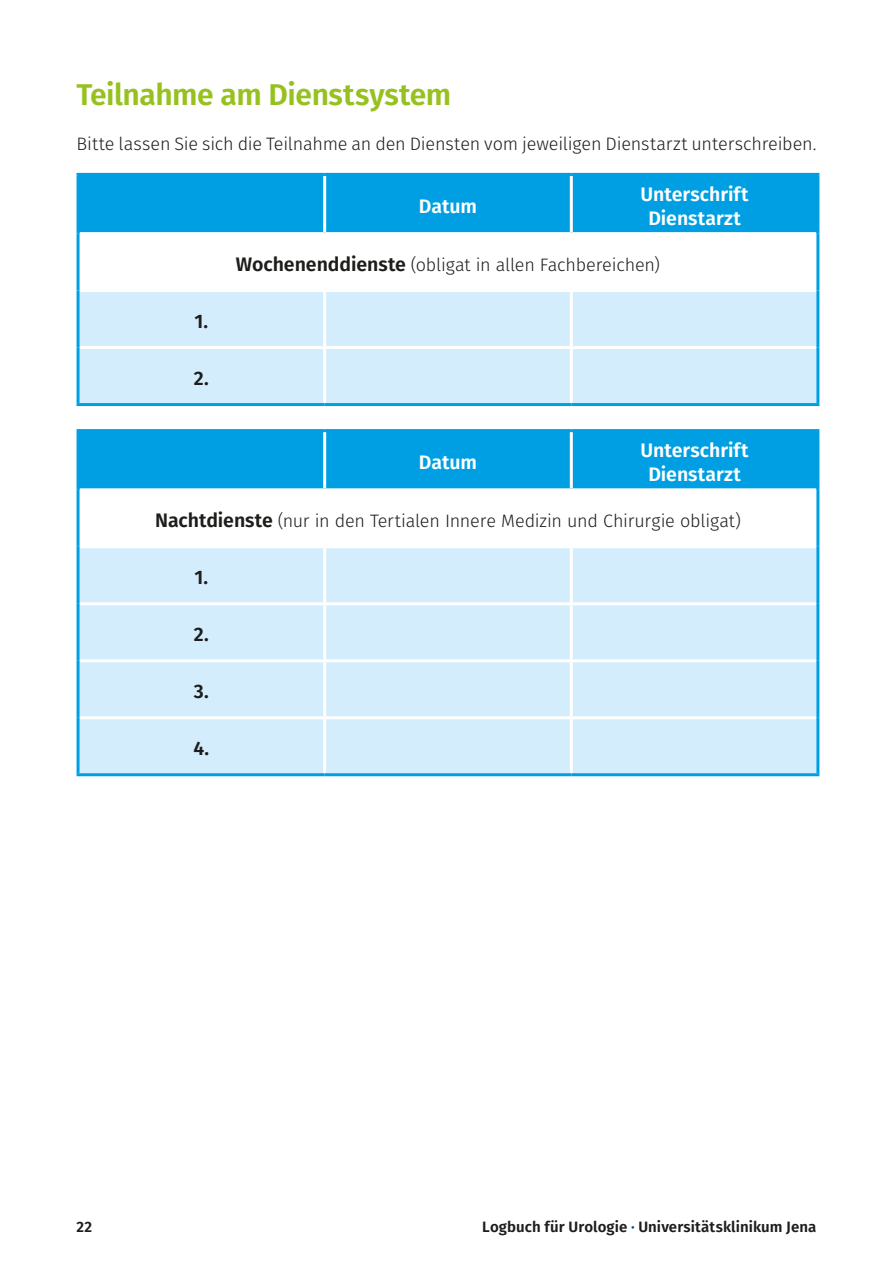
<style>
.page{position:relative;width:893px;height:1263px;background:#fff}
.page>*{position:absolute;margin:0;border:0;box-sizing:border-box;transform-origin:0 0}
.t1{font:600 30px "Fira Sans";letter-spacing:-.015em;color:#96c11f}
.t2{font:600 19.5px/24px "Fira Sans";color:#fff;text-align:center}
.t3{font:600 19.5px "Fira Sans";color:#1d1d1b}
.t4{font:300 18px "Fira Sans";letter-spacing:-.01em;color:#1d1d1b}
.t5{font:600 15px "Fira Sans";letter-spacing:.005em;color:#1d1d1b}
.s1{font-weight:600;font-size:19.5px}
.s2{color:#00499a}
</style>
<div class="page">
<div style="left:80px;top:176px;width:736px;height:56px;background:#009fe3"></div>
<div style="left:80px;top:292px;width:736px;height:111px;background:#d4edfc"></div>
<hr style="left:323px;top:176px;width:3px;height:56px;background:#fff">
<hr style="left:570px;top:176px;width:3px;height:56px;background:#fff">
<hr style="left:323px;top:292px;width:3px;height:54px;background:#fff">
<hr style="left:570px;top:292px;width:3px;height:54px;background:#fff">
<hr style="left:80px;top:346px;width:245px;height:3px;background:#fff">
<hr style="left:325px;top:346px;width:246px;height:3px;background:#fff">
<hr style="left:323px;top:349px;width:3px;height:54px;background:#fff">
<hr style="left:571px;top:346px;width:245px;height:3px;background:#fff">
<hr style="left:570px;top:349px;width:3px;height:54px;background:#fff">
<hr style="left:77px;top:176px;width:3px;height:58px;background:#009fe3">
<hr style="left:77px;top:173px;width:248px;height:3px;background:#009fe3">
<hr style="left:325px;top:173px;width:246px;height:3px;background:#009fe3">
<hr style="left:571px;top:173px;width:248px;height:3px;background:#009fe3">
<hr style="left:816px;top:176px;width:3px;height:58px;background:#009fe3">
<hr style="left:77px;top:234px;width:3px;height:57px;background:#009fe3">
<hr style="left:816px;top:234px;width:3px;height:57px;background:#009fe3">
<hr style="left:77px;top:291px;width:3px;height:57px;background:#009fe3">
<hr style="left:816px;top:291px;width:3px;height:57px;background:#009fe3">
<hr style="left:77px;top:348px;width:3px;height:55px;background:#009fe3">
<hr style="left:77px;top:403px;width:248px;height:3px;background:#009fe3">
<hr style="left:325px;top:403px;width:246px;height:3px;background:#009fe3">
<hr style="left:816px;top:348px;width:3px;height:55px;background:#009fe3">
<hr style="left:571px;top:403px;width:248px;height:3px;background:#009fe3">
<div style="left:80px;top:432px;width:736px;height:56px;background:#009fe3"></div>
<div style="left:80px;top:548px;width:736px;height:225px;background:#d4edfc"></div>
<hr style="left:323px;top:432px;width:3px;height:56px;background:#fff">
<hr style="left:570px;top:432px;width:3px;height:56px;background:#fff">
<hr style="left:323px;top:548px;width:3px;height:54px;background:#fff">
<hr style="left:570px;top:548px;width:3px;height:54px;background:#fff">
<hr style="left:80px;top:602px;width:245px;height:3px;background:#fff">
<hr style="left:325px;top:602px;width:246px;height:3px;background:#fff">
<hr style="left:323px;top:605px;width:3px;height:54px;background:#fff">
<hr style="left:571px;top:602px;width:245px;height:3px;background:#fff">
<hr style="left:570px;top:605px;width:3px;height:54px;background:#fff">
<hr style="left:80px;top:659px;width:245px;height:3px;background:#fff">
<hr style="left:325px;top:659px;width:246px;height:3px;background:#fff">
<hr style="left:323px;top:662px;width:3px;height:54px;background:#fff">
<hr style="left:571px;top:659px;width:245px;height:3px;background:#fff">
<hr style="left:570px;top:662px;width:3px;height:54px;background:#fff">
<hr style="left:80px;top:716px;width:245px;height:3px;background:#fff">
<hr style="left:325px;top:716px;width:246px;height:3px;background:#fff">
<hr style="left:323px;top:719px;width:3px;height:54px;background:#fff">
<hr style="left:571px;top:716px;width:245px;height:3px;background:#fff">
<hr style="left:570px;top:719px;width:3px;height:54px;background:#fff">
<hr style="left:77px;top:432px;width:3px;height:58px;background:#009fe3">
<hr style="left:77px;top:429px;width:248px;height:3px;background:#009fe3">
<hr style="left:325px;top:429px;width:246px;height:3px;background:#009fe3">
<hr style="left:571px;top:429px;width:248px;height:3px;background:#009fe3">
<hr style="left:816px;top:432px;width:3px;height:58px;background:#009fe3">
<hr style="left:77px;top:490px;width:3px;height:57px;background:#009fe3">
<hr style="left:816px;top:490px;width:3px;height:57px;background:#009fe3">
<hr style="left:77px;top:547px;width:3px;height:57px;background:#009fe3">
<hr style="left:77px;top:604px;width:3px;height:57px;background:#009fe3">
<hr style="left:77px;top:661px;width:3px;height:57px;background:#009fe3">
<hr style="left:816px;top:547px;width:3px;height:57px;background:#009fe3">
<hr style="left:816px;top:604px;width:3px;height:57px;background:#009fe3">
<hr style="left:816px;top:661px;width:3px;height:57px;background:#009fe3">
<hr style="left:77px;top:718px;width:3px;height:55px;background:#009fe3">
<hr style="left:77px;top:773px;width:248px;height:3px;background:#009fe3">
<hr style="left:325px;top:773px;width:246px;height:3px;background:#009fe3">
<hr style="left:816px;top:718px;width:3px;height:55px;background:#009fe3">
<hr style="left:571px;top:773px;width:248px;height:3px;background:#009fe3">
<h1 class="t1" style="left:77px;top:69px;width:376px">Teilnahme am Dienstsystem</h1>
<p class="t4" style="left:77px;top:131px;width:739px">Bitte lassen Sie sich die Teilnahme an den Diensten vom jeweiligen Dienstarzt unterschreiben.</p>
<p class="t3" style="left:195px;top:305px;width:15px">1.</p>
<p class="t3" style="left:194px;top:362px;width:17px">2.</p>
<p class="t2" style="left:641px;top:181px;width:109px">Unterschrift<br>Dienstarzt</p>
<p class="t4" style="left:236px;top:252px;width:426px"><span class="s1">Wochenenddienste</span> (obligat in allen Fachbereichen)</p>
<p class="t2" style="left:419px;top:193px;width:60px">Datum</p>
<p class="t2" style="left:641px;top:437px;width:109px">Unterschrift<br>Dienstarzt</p>
<p class="t4" style="left:155px;top:508px;width:587px"><span class="s1">Nachtdienste</span> (nur in den Tertialen Innere Medizin und Chirurgie obligat)</p>
<p class="t2" style="left:419px;top:449px;width:60px">Datum</p>
<p class="t3" style="left:195px;top:562px;width:15px">1.</p>
<p class="t3" style="left:194px;top:619px;width:17px">2.</p>
<p class="t3" style="left:194px;top:675px;width:16px">3.</p>
<p class="t3" style="left:194px;top:732px;width:17px">4.</p>
<p class="t5" style="left:77px;top:1214px;width:17px">22</p>
<p class="t5" style="left:482px;top:1214px;width:336px">Logbuch für Urologie <span class="s2">·</span> Universitätsklinikum Jena</p>
</div>
